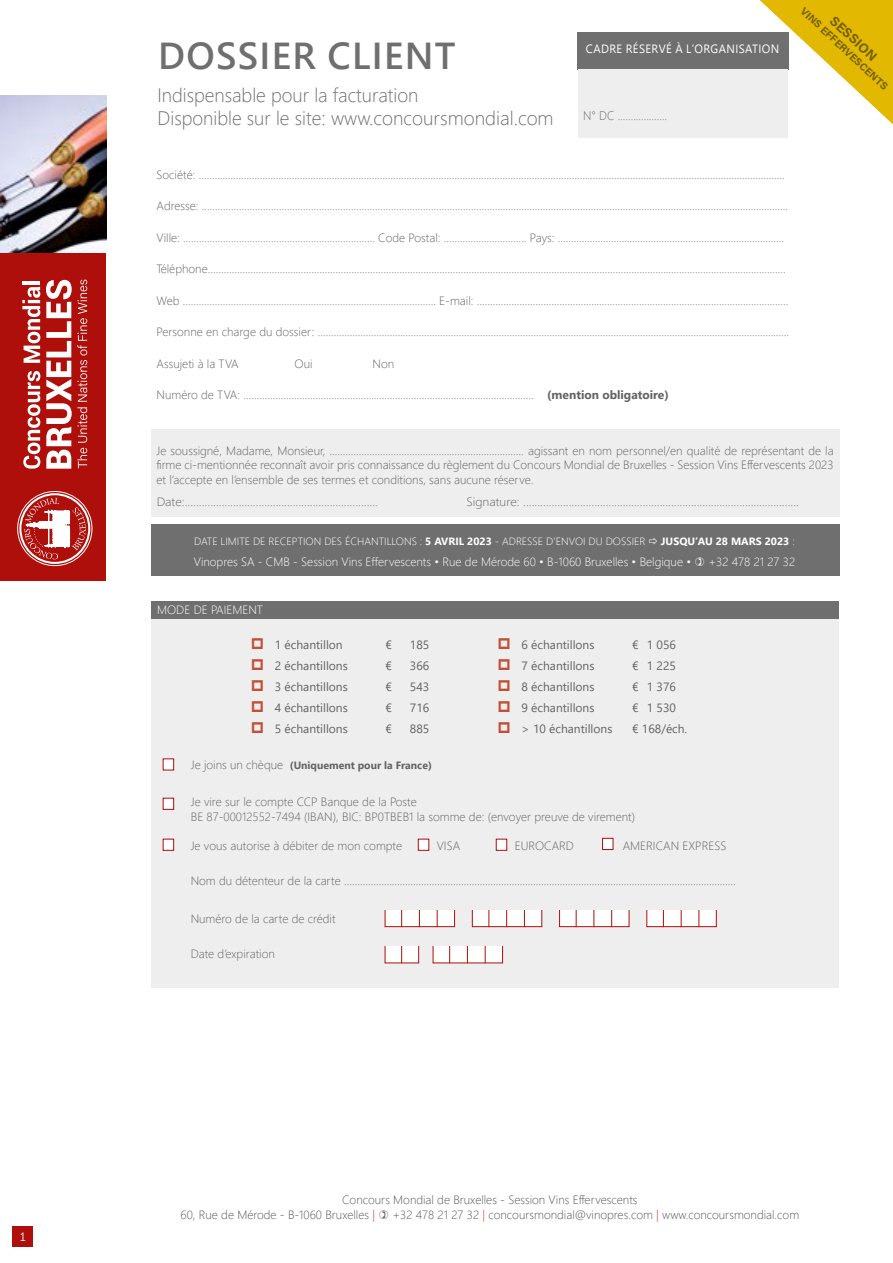
<style>
.page{position:relative;width:893px;height:1263px;background:#fff}
.page>*{position:absolute;margin:0;border:0;box-sizing:border-box;transform-origin:0 0}
.t1{font:600 37.5px "Segoe UI";letter-spacing:.035em;color:#706f6f}
.t2{font:300 19.5px/23.4px "Segoe UI";color:#706f6f}
.t3{font:700 13.5px "Acumin Pro";color:#746000}
.t4{font:300 12.45px "Segoe UI";color:#706f6f;scale:.94 1}
.t5{font:300 12px/14.4px "Segoe UI";color:#646363}
.t6{font:12px "Segoe UI";color:#646363}
.t7{font:300 12px "Segoe UI";color:#646363;scale:1.07 1}
.t8{font:300 12px/14.4px "Segoe UI";color:#575756}
.t9{font:300 12px "Segoe UI";color:#fff}
.t10{font:12px "Segoe UI";letter-spacing:.035em;color:#fff;scale:.94 1}
.t11{font:12px "Museo Sans 300";color:#fff}
.t12{font:300 10.5px "Segoe UI";color:#fff}
.t13{font:700 10.5px "Segoe UI";color:#646363}
.t14{font:700 10.5px "Segoe UI";color:#fff}
.t15{font:700 10.5px "Acumin Pro";color:#746000}
.s1{font-weight:700}
.s2{font-weight:300}
.s3{font-weight:300;font-size:12px}
.s4{color:#be432a}
</style>
<div class="page">
<div style="left:0;top:96px;width:106px;height:484px;background:#ae0f0a"></div>
<svg style="left:23px;top:371px;width:17px;height:98px"></svg>
<svg style="left:22px;top:287px;width:18px;height:76px"></svg>
<hr style="left:22px;top:281px;width:18px;height:3px;background:#fff">
<svg style="left:46px;top:280px;width:41px;height:189px"></svg>
<svg style="left:19px;top:493px;width:71px;height:71px"></svg>
<div style="left:18px;top:491px;width:74px;height:75px;border:1px solid #fff;border-radius:50%"></div>
<img style="left:0;top:95px;width:106px;height:158px">
<svg style="left:696px;top:0;width:197px;height:125px"></svg>
<div style="left:151px;top:601px;width:688px;height:387px;background:#eee"></div>
<div style="left:151px;top:601px;width:688px;height:18px;background:#706f6f"></div>
<div style="left:163px;top:798px;width:11px;height:12px;background:#fff;border:1px solid #ae0f0a"></div>
<div style="left:163px;top:758px;width:11px;height:12px;background:#fff;border:1px solid #ae0f0a"></div>
<div style="left:163px;top:839px;width:11px;height:12px;background:#fff;border:1px solid #ae0f0a"></div>
<div style="left:418px;top:839px;width:11px;height:12px;background:#fff;border:1px solid #ae0f0a"></div>
<div style="left:496px;top:839px;width:11px;height:12px;background:#fff;border:1px solid #ae0f0a"></div>
<div style="left:602px;top:838px;width:11px;height:12px;background:#fff;border:1px solid #ae0f0a"></div>
<div style="left:385px;top:908px;width:70px;height:19px;background:#fff;border:1px solid #ae0f0a"></div>
<svg style="left:401px;top:910px;width:1px;height:17px"></svg>
<svg style="left:419px;top:910px;width:1px;height:17px"></svg>
<svg style="left:437px;top:910px;width:1px;height:17px"></svg>
<div style="left:472px;top:908px;width:70px;height:19px;background:#fff;border:1px solid #ae0f0a"></div>
<svg style="left:488px;top:910px;width:1px;height:17px"></svg>
<svg style="left:506px;top:910px;width:1px;height:17px"></svg>
<svg style="left:524px;top:910px;width:1px;height:17px"></svg>
<div style="left:559px;top:908px;width:70px;height:19px;background:#fff;border:1px solid #ae0f0a"></div>
<svg style="left:576px;top:910px;width:1px;height:17px"></svg>
<svg style="left:593px;top:910px;width:1px;height:17px"></svg>
<svg style="left:611px;top:910px;width:1px;height:17px"></svg>
<div style="left:646px;top:908px;width:71px;height:19px;background:#fff;border:1px solid #ae0f0a"></div>
<svg style="left:663px;top:910px;width:1px;height:17px"></svg>
<svg style="left:681px;top:910px;width:1px;height:17px"></svg>
<svg style="left:698px;top:910px;width:1px;height:17px"></svg>
<div style="left:433px;top:944px;width:70px;height:19px;background:#fff"></div>
<svg style="left:449px;top:946px;width:1px;height:17px"></svg>
<svg style="left:467px;top:946px;width:1px;height:17px"></svg>
<svg style="left:485px;top:946px;width:1px;height:17px"></svg>
<div style="left:385px;top:944px;width:34px;height:19px;background:#fff"></div>
<svg style="left:401px;top:946px;width:1px;height:17px"></svg>
<div style="left:323px;top:904px;width:398px;height:6px;background:#eee"></div>
<div style="left:380px;top:940px;width:126px;height:6px;background:#eee"></div>
<div style="left:151px;top:524px;width:688px;height:52px;background:#706f6f"></div>
<div style="left:151px;top:430px;width:688px;height:87px;background:#eee"></div>
<div style="left:577px;top:32px;width:211px;height:37px;background:#706f6f"></div>
<div style="left:578px;top:70px;width:210px;height:68px;background:#eee"></div>
<div style="left:13px;top:1226px;width:20px;height:20px;background:#ae0f0a"></div>
<p class="t11" style="left:20px;top:1230px;width:7px">1</p>
<h1 class="t1" style="left:158px;top:21px;width:299px">DOSSIER CLIENT</h1>
<h2 class="t2" style="left:158px;top:81px;width:398px">Indispensable pour la facturation<br>Disponible sur le site: www.concoursmondial.com</h2>
<p class="t10" style="left:586px;top:37px;width:207px">CADRE RÉSERVÉ À L’ORGANISATION</p>
<p class="t4" style="left:583px;top:104px;width:91px">N° DC ...................</p>
<p class="t15" style="left:807px;top:4px;width:116px;rotate:43deg">VINS EFFERVESCENTS</p>
<p class="t3" style="left:839px;top:12px;width:60px;rotate:43deg">SESSION</p>
<p class="t5" style="left:157px;top:166px;width:630px">Société: ............................................................................................................................................................................................................................</p>
<p class="t5" style="left:157px;top:198px;width:633px">Adresse: ............................................................................................................................................................................................................................</p>
<p class="t5" style="left:157px;top:229px;width:629px">Ville: ........................................................................ Code Postal: ............................... Pays: .....................................................................................</p>
<p class="t5" style="left:157px;top:261px;width:631px">Téléphone.........................................................................................................................................................................................................................</p>
<p class="t5" style="left:157px;top:292px;width:633px">Web ............................................................................................... E-mail: .....................................................................................................................</p>
<p class="t5" style="left:157px;top:324px;width:634px">Personne en charge du dossier: .................................................................................................................................................................................</p>
<p class="t5" style="left:157px;top:355px;width:84px">Assujeti à la TVA</p>
<p class="t5" style="left:295px;top:355px;width:20px">Oui</p>
<p class="t5" style="left:373px;top:355px;width:23px">Non</p>
<p class="t5" style="left:157px;top:387px;width:514px">Numéro de TVA: ............................................................................................................. <span class="s1">(mention obligatoire)</span></p>
<p class="t5" style="left:157px;top:442px;width:679px;text-align:justify">Je soussigné, Madame, Monsieur, ......................................................................... agissant en nom personnel/en qualité de représentant de la firme ci-mentionnée reconnaît avoir pris connaissance du règlement du Concours Mondial de Bruxelles - Session Vins Effervescents 2023 et l’accepte en l’ensemble de ses termes et conditions, sans aucune réserve.</p>
<p class="t7" style="left:157px;top:490px;width:208px">Date:....................................................................</p>
<p class="t7" style="left:466px;top:490px;width:312px">Signature: .................................................................................................</p>
<p class="t12" style="left:194px;top:531px;width:453px">DATE LIMITE DE RECEPTION DES ÉCHANTILLONS : <span class="s1">5 AVRIL 2023</span> - ADRESSE D’ENVOI DU DOSSIER</p>
<p class="t14" style="left:661px;top:531px;width:135px">JUSQU’AU 28 MARS 2023 <span class="s2">:</span></p>
<p class="t9" style="left:194px;top:550px;width:499px">Vinopres SA - CMB - Session Vins Effervescents • Rue de Mérode 60 • B-1060 Bruxelles • Belgique •</p>
<p class="t9" style="left:708px;top:550px;width:88px">+32 478 21 27 32</p>
<p class="t9" style="left:157px;top:599px;width:107px">MODE DE PAIEMENT</p>
<p class="t6" style="left:275px;top:634px;width:69px">1 échantillon</p>
<p class="t6" style="left:386px;top:634px;width:8px">€</p>
<p class="t6" style="left:410px;top:634px;width:21px">185</p>
<p class="t6" style="left:275px;top:655px;width:74px">2 échantillons</p>
<p class="t6" style="left:386px;top:655px;width:8px">€</p>
<p class="t6" style="left:410px;top:655px;width:21px">366</p>
<p class="t6" style="left:275px;top:676px;width:74px">3 échantillons</p>
<p class="t6" style="left:386px;top:676px;width:8px">€</p>
<p class="t6" style="left:410px;top:676px;width:21px">543</p>
<p class="t6" style="left:275px;top:697px;width:74px">4 échantillons</p>
<p class="t6" style="left:386px;top:697px;width:8px">€</p>
<p class="t6" style="left:410px;top:697px;width:21px">716</p>
<p class="t6" style="left:275px;top:718px;width:74px">5 échantillons</p>
<p class="t6" style="left:386px;top:718px;width:8px">€</p>
<p class="t6" style="left:410px;top:718px;width:21px">885</p>
<p class="t13" style="left:191px;top:755px;width:243px"><span class="s3">Je joins un chèque</span> (Uniquement pour la France)</p>
<p class="t6" style="left:521px;top:634px;width:74px">6 échantillons</p>
<p class="t6" style="left:632px;top:634px;width:45px">€ 1 056</p>
<p class="t6" style="left:521px;top:655px;width:74px">7 échantillons</p>
<p class="t6" style="left:632px;top:655px;width:45px">€ 1 225</p>
<p class="t6" style="left:521px;top:676px;width:74px">8 échantillons</p>
<p class="t6" style="left:632px;top:676px;width:45px">€ 1 376</p>
<p class="t6" style="left:521px;top:697px;width:74px">9 échantillons</p>
<p class="t6" style="left:632px;top:697px;width:45px">€ 1 530</p>
<p class="t6" style="left:521px;top:718px;width:92px">&gt; 10 échantillons</p>
<p class="t6" style="left:632px;top:718px;width:57px">€ 168/éch.</p>
<p class="t5" style="left:191px;top:794px;width:446px">Je vire sur le compte CCP Banque de la Poste<br>BE 87-00012552-7494 (IBAN), BIC: BP0TBEB1 la somme de: (envoyer preuve de virement)</p>
<p class="t5" style="left:191px;top:837px;width:213px">Je vous autorise à débiter de mon compte</p>
<p class="t5" style="left:437px;top:837px;width:25px">VISA</p>
<p class="t5" style="left:515px;top:837px;width:61px">EUROCARD</p>
<p class="t5" style="left:623px;top:837px;width:105px">AMERICAN EXPRESS</p>
<p class="t5" style="left:191px;top:872px;width:546px">Nom du détenteur de la carte ...................................................................................................................................................</p>
<p class="t5" style="left:191px;top:910px;width:146px">Numéro de la carte de crédit</p>
<p class="t5" style="left:191px;top:945px;width:86px">Date d’expiration</p>
<p class="t8" style="left:181px;top:1192px;width:458px;text-indent:162px">Concours Mondial de Bruxelles - Session Vins Effervescents<br>60, Rue de Mérode - B-1060 Bruxelles <span class="s4">|</span></p>
<p class="t8" style="left:392px;top:1206px;width:408px">+32 478 21 27 32 <span class="s4">|</span> concoursmondial@vinopres.com <span class="s4">|</span> www.concoursmondial.com</p>
</div>
